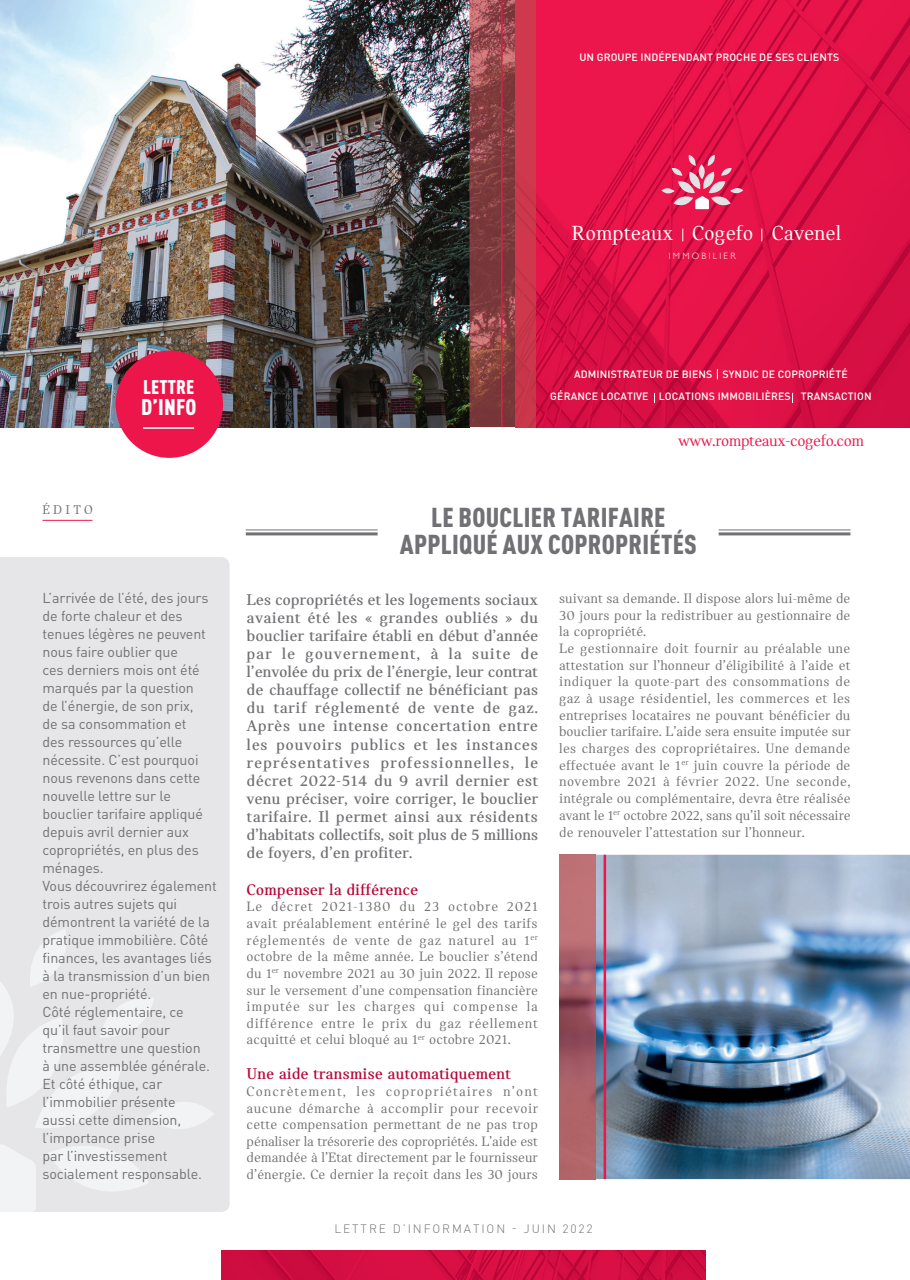
<style>
.page{position:relative;width:910px;height:1280px;background:#fff}
.page>*{position:absolute;margin:0;border:0;box-sizing:border-box;transform-origin:0 0}
.t1{font:900 condensed 27px/27px "DINOT";letter-spacing:.01em;color:#717074;text-align:center}
.t2{font:900 condensed 22.5px "DINOT";color:#fff}
.t3{font:21.45px "Catalog";color:#fff}
.t4{font:900 condensed 19.5px "DINOT";letter-spacing:.01em;color:#fff}
.t5{font:700 16.5px/18.1px "Catalog";letter-spacing:-.005em;color:#717074;text-align:justify}
.t6{font:700 16.5px "Catalog";letter-spacing:.005em;color:#b70637}
.t7{font:16.5px "Catalog";letter-spacing:-.025em;color:#ed164b}
.t8{font:14.25px/16.6px "Catalog";letter-spacing:.005em;color:#717074;text-align:justify}
.t9{font:14.25px/18px "DINOT";letter-spacing:-.005em;color:#717074}
.t10{font:13.35px "Catalog";letter-spacing:.25em;color:#717074}
.t11{font:300 12px "DINOT";letter-spacing:.16em;color:#717074}
.t12{font:500 10.5px/22.5px "DINOT";letter-spacing:.01em;color:#fff;text-align:center}
.t13{font:300 9.15px "Gill Sans";letter-spacing:.25em;color:#fff}
</style>
<div class="page">
<div style="left:0;top:557px;width:230px;height:655px;background:#e6e6e8"></div>
<hr style="left:246px;top:532px;width:132px;height:3px;background:#717074">
<hr style="left:246px;top:529px;width:132px;height:1px;background:#717074">
<hr style="left:719px;top:532px;width:131px;height:3px;background:#717074">
<hr style="left:719px;top:529px;width:131px;height:1px;background:#717074">
<hr style="left:43px;top:520px;width:49px;height:1px;background:#ed164b">
<svg style="left:0;top:1144px;width:36px;height:68px"></svg>
<svg style="left:47px;top:1146px;width:102px;height:45px"></svg>
<svg style="left:0;top:929px;width:214px;height:200px"></svg>
<img style="left:0;top:0;width:469px;height:427px">
<svg style="left:536px;top:0;width:374px;height:427px;background:#df1146"></svg>
<svg style="left:469px;top:0;width:67px;height:427px;background:#9e3f46"></svg>
<div style="left:116px;top:351px;width:107px;height:107px;background:#ed164b;border-radius:50%"></div>
<hr style="left:143px;top:427px;width:51px;height:2px;background:#fff">
<hr style="left:501px;top:0;width:1px;height:427px;background:#ed164b">
<svg style="left:661px;top:155px;width:82px;height:55px;background:#e34870"></svg>
<svg style="left:682px;top:229px;width:1px;height:12px"></svg>
<svg style="left:761px;top:229px;width:1px;height:12px"></svg>
<img style="left:221px;top:1250px;width:485px;height:30px">
<img style="left:595px;top:855px;width:315px;height:324px">
<img style="left:559px;top:855px;width:36px;height:324px">
<hr style="left:604px;top:855px;width:2px;height:324px;background:#ed164b">
<p class="t12" style="left:579px;top:46px;width:261px">UN GROUPE INDÉPENDANT PROCHE DE SES CLIENTS</p>
<h3 class="t4" style="left:143px;top:375px;width:53px">LETTRE</h3>
<h2 class="t2" style="left:141px;top:393px;width:57px">D’INFO</h2>
<h3 class="t3" style="left:572px;top:221px;width:271px">Rompteaux Cogefo Cavenel</h3>
<p class="t13" style="left:669px;top:251px;width:68px">IMMOBILIER</p>
<p class="t12" style="left:550px;top:363px;width:323px">ADMINISTRATEUR DE BIENS SYNDIC DE COPROPRIÉTÉ<br>GÉRANCE LOCATIVE LOCATIONS IMMOBILIÈRES TRANSACTION</p>
<p class="t7" style="left:678px;top:432px;width:187px">www.rompteaux-cogefo.com</p>
<p class="t10" style="left:43px;top:502px;width:52px">ÉDITO</p>
<h1 class="t1" style="left:400px;top:503px;width:299px">LE BOUCLIER TARIFAIRE<br>APPLIQUÉ AUX COPROPRIÉTÉS</h1>
<p class="t9" style="left:43px;top:589px;width:176px">L’arrivée de l’été, des jours de forte chaleur et des tenues légères ne peuvent nous faire oublier que<br>ces derniers mois ont été marqués par la question<br>de l’énergie, de son prix,<br>de sa consommation et<br>des ressources qu’elle nécessite. C’est pourquoi nous revenons dans cette nouvelle lettre sur le bouclier tarifaire appliqué depuis avril dernier aux copropriétés, en plus des ménages.<br>Vous découvrirez également trois autres sujets qui démontrent la variété de la pratique immobilière. Côté finances, les avantages liés à la transmission d’un bien en nue-propriété.<br>Côté réglementaire, ce<br>qu’il faut savoir pour transmettre une question<br>à une assemblée générale.<br>Et côté éthique, car l’immobilier présente<br>aussi cette dimension, l’importance prise<br>par l’investissement socialement responsable.</p>
<p class="t5" style="left:247px;top:590px;width:293px">Les copropriétés et les logements sociaux avaient été les « grandes oubliés » du bouclier tarifaire établi en début d’année par le gouvernement, à la suite de l’envolée du prix de l’énergie, leur contrat de chauffage collectif ne bénéficiant pas du tarif réglementé de vente de gaz.<br>Après une intense concertation entre les pouvoirs publics et les instances représentatives professionnelles, le décret 2022-514 du 9 avril dernier est venu préciser, voire corriger, le bouclier tarifaire. Il permet ainsi aux résidents d’habitats collectifs, soit plus de 5 millions de foyers, d’en profiter.</p>
<p class="t6" style="left:247px;top:880px;width:173px">Compenser la différence</p>
<p class="t8" style="left:247px;top:898px;width:293px">Le décret 2021-1380 du 23 octobre 2021 avait préalablement entériné le gel des tarifs réglementés de vente de gaz naturel au 1<sup>er </sup>octobre de la même année. Le bouclier s’étend du 1<sup>er</sup> novembre 2021 au 30 juin 2022. Il repose sur le versement d’une compensation financière imputée sur les charges qui compense la différence entre le prix du gaz réellement acquitté et celui bloqué au 1<sup>er</sup> octobre 2021.</p>
<p class="t6" style="left:247px;top:1065px;width:266px">Une aide transmise automatiquement</p>
<p class="t8" style="left:247px;top:1083px;width:293px">Concrètement, les copropriétaires n’ont aucune démarche à accomplir pour recevoir cette compensation permettant de ne pas trop pénaliser la trésorerie des copropriétés. L’aide est demandée à l’Etat directement par le fournisseur d’énergie. Ce dernier la reçoit dans les 30 jours</p>
<p class="t8" style="left:559px;top:590px;width:293px;text-align:left">suivant sa demande. Il dispose alors lui-même de 30 jours pour la redistribuer au gestionnaire de la copropriété.<br>Le gestionnaire doit fournir au préalable une attestation sur l’honneur d’éligibilité à l’aide et indiquer la quote-part des consommations de gaz à usage résidentiel, les commerces et les entreprises locataires ne pouvant bénéficier du bouclier tarifaire. L’aide sera ensuite imputée sur les charges des copropriétaires. Une demande effectuée avant le 1<sup>er</sup> juin couvre la période de novembre 2021 à février 2022. Une seconde, intégrale ou complémentaire, devra être réalisée avant le 1<sup>er</sup> octobre 2022, sans qu’il soit nécessaire de renouveler l’attestation sur l’honneur.</p>
<p class="t11" style="left:334px;top:1221px;width:260px">LETTRE D’INFORMATION - JUIN 2022</p>
</div>
